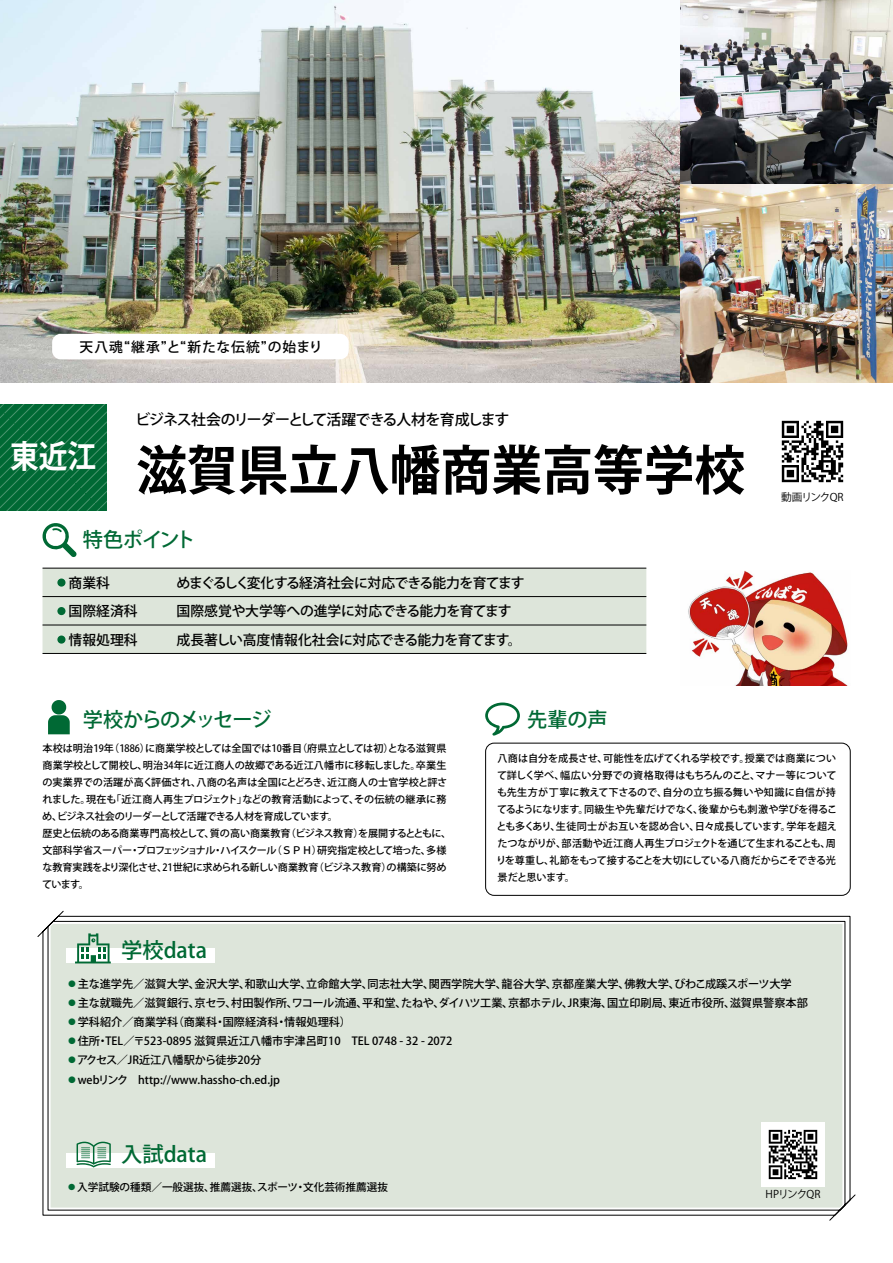
<style>
.page{position:relative;width:893px;height:1263px;background:#fff}
.page>*{position:absolute;margin:0;border:0;box-sizing:border-box;transform-origin:0 0}
.t1{font:700 53.1px "Koz Go Pr 6 N";color:#000;scale:.95 1}
.t2{font:700 31.95px "Koz Go Pr 6 N";color:#fff;scale:.9 1}
.t3{font:500 21.3px "Koz Go Pr 6 N";color:#006934}
.t4{font:500 20.25px "Koz Go Pr 6 N";letter-spacing:-.05em;color:#006934}
.t5{font:500 20.25px "Koz Go Pr 6 N";letter-spacing:-.07em;color:#006934}
.t6{font:500 14.85px "Koz Go Pr 6 N";letter-spacing:-.06em;color:#000}
.t7{font:500 13.8px "Koz Go Pr 6 N";letter-spacing:-.01em;color:#000}
.t8{font:500 13.8px "Koz Go Pr 6 N";letter-spacing:-.05em;color:#000}
.t9{font:500 13.8px "Koz Go Pr 6 N";letter-spacing:.065em;color:#000}
.t10{font:500 11.1px/19.2px "Koz Go Pr 6 N";color:#000}
.t11{font:500 11.1px "Koz Go Pr 6 N";letter-spacing:-.05em;color:#000}
.t12{font:500 11.1px "Koz Go Pr 6 N";letter-spacing:-.03em;color:#000}
.t13{font:500 10.65px "Koz Go Pr 6 N";color:#000}
.t14{font:10.65px "Koz Go Pr 6 N";letter-spacing:-.085em;color:#000}
.t15{font:500 10.05px/17px "Koz Go Pr 6 N";letter-spacing:-.015em;color:#000}
.t16{font:500 10.05px/17px "Koz Go Pr 6 N";letter-spacing:-.05em;color:#000}
.t17{font:500 10.05px "Koz Go Pr 6 N";letter-spacing:.005em;color:#000}
.t18{font:500 10.05px "Koz Go Pr 6 N";letter-spacing:.02em;color:#000}
.t19{font:500 10.05px/17px "Koz Go Pr 6 N";letter-spacing:-.06em;color:#000}
.t20{font:500 10.05px "Koz Go Pr 6 N";letter-spacing:.03em;color:#000}
.t21{font:500 10.05px "Koz Go Pr 6 N";letter-spacing:.015em;color:#000}
.t22{font:500 10.05px "Koz Go Pr 6 N";letter-spacing:-.075em;color:#000}
.t23{font:500 10.05px/17px "Koz Go Pr 6 N";letter-spacing:-.055em;color:#000}
.t24{font:500 10.05px "Koz Go Pr 6 N";letter-spacing:-.045em;color:#000}
.t25{font:500 10.05px "Koz Go Pr 6 N";letter-spacing:-.04em;color:#000}
.s1{font-family:"Gothic MB101 Pr 6"}
.s2{color:#006934}
</style>
<div class="page">
<svg style="left:37px;top:911px;width:819px;height:310px"></svg>
<div style="left:51px;top:924px;width:791px;height:283px;background:#dde5da"></div>
<svg style="left:0;top:404px;width:107px;height:106px;background:#096e3b"></svg>
<div style="left:67px;top:1153px;width:148px;height:14px;background:#fff"></div>
<div style="left:67px;top:949px;width:148px;height:14px;background:#fff"></div>
<div style="left:43px;top:569px;width:603px;height:84px;background:#dde5da"></div>
<hr style="left:43px;top:568px;width:603px;height:1px;background:#000">
<hr style="left:43px;top:596px;width:603px;height:1px;background:#000">
<hr style="left:43px;top:625px;width:603px;height:1px;background:#000">
<hr style="left:43px;top:653px;width:603px;height:1px;background:#000">
<svg style="left:485px;top:702px;width:35px;height:33px"></svg>
<svg style="left:75px;top:933px;width:36px;height:30px"></svg>
<svg style="left:76px;top:1142px;width:35px;height:25px"></svg>
<svg style="left:57px;top:578px;width:9px;height:9px"></svg>
<div style="left:57px;top:607px;width:9px;height:8px;background:#006934;border-radius:50%"></div>
<svg style="left:57px;top:635px;width:9px;height:9px"></svg>
<svg style="left:42px;top:523px;width:35px;height:34px"></svg>
<svg style="left:48px;top:700px;width:22px;height:34px"></svg>
<img style="left:0;top:0;width:893px;height:383px">
<div style="left:485px;top:743px;width:365px;height:152px;border:1px solid #000;border-radius:9px"></div>
<div style="left:52px;top:334px;width:297px;height:25px;background:#fff;border-radius:9px"></div>
<img style="left:761px;top:1122px;width:64px;height:64px">
<img style="left:688px;top:571px;width:160px;height:114px">
<img style="left:781px;top:420px;width:63px;height:63px">
<h3 class="t9" style="left:80px;top:339px;width:245px">天八魂<span class="s1">“</span>継承と<span class="s1">” “</span>新たな伝統<span class="s1">”</span>の始まり</h3>
<h2 class="t2" style="left:10px;top:438px;width:97px">東近江</h2>
<h3 class="t6" style="left:136px;top:411px;width:375px">ビジネス社会のリーダーとして活躍できる人材を育成します</h3>
<h1 class="t1" style="left:136px;top:440px;width:643px">滋賀県立八幡商業高等学校</h1>
<h3 class="t4" style="left:83px;top:528px;width:114px">特色ポイント</h3>
<h3 class="t7" style="left:69px;top:575px;width:43px">商業科</h3>
<h3 class="t8" style="left:177px;top:575px;width:349px">めまぐるしく変化する経済社会に対応できる能力を育てます</h3>
<h3 class="t7" style="left:69px;top:603px;width:71px">国際経済科</h3>
<h3 class="t7" style="left:177px;top:603px;width:336px">国際感覚や大学等への進学に対応できる能力を育てます</h3>
<h3 class="t7" style="left:69px;top:632px;width:71px">情報処理科</h3>
<h3 class="t7" style="left:177px;top:632px;width:347px">成長著しい高度情報化社会に対応できる能力を育てます。</h3>
<h3 class="t5" style="left:83px;top:708px;width:190px">学校からのメッセージ</h3>
<h3 class="t4" style="left:527px;top:708px;width:82px">先輩の声</h3>
<p class="t14" style="left:781px;top:491px;width:64px">動画リンクQR</p>
<p class="t15" style="left:145px;top:740px;width:158px">に商業学校としては全国では10番目</p>
<p class="t15" style="left:43px;top:740px;width:109px">本校は明治19 （年 1886)</p>
<p class="t16" style="left:297px;top:740px;width:151px">（府県立としては初）となる滋賀県</p>
<p class="t24" style="left:43px;top:759px;width:107px">商業学校として開校し、</p>
<p class="t17" style="left:143px;top:759px;width:279px">明治34年に近江商人の故郷である近江八幡市に移転しました。</p>
<p class="t15" style="left:416px;top:757px;width:32px">卒業生</p>
<p class="t17" style="left:42px;top:776px;width:160px">の実業界での活躍が高く評価され、</p>
<p class="t17" style="left:196px;top:776px;width:252px">八商の名声は全国にとどろき近江商人の士官学校と評さ</p>
<p class="t15" style="left:322px;top:774px;width:12px">、</p>
<p class="t15" style="left:111px;top:791px;width:137px">「近江商人再生プロジェクト」</p>
<p class="t18" style="left:242px;top:793px;width:206px">などの教育活動によってその伝統の継承に務</p>
<p class="t15" style="left:349px;top:791px;width:12px">、</p>
<p class="t15" style="left:86px;top:791px;width:32px">現在も</p>
<p class="t19" style="left:57px;top:791px;width:282px;text-indent:-15px">れました。<br>ビジネス社会のリーダーとして活躍できる人材を育成しています。</p>
<p class="t15" style="left:42px;top:808px;width:21px">め、</p>
<p class="t22" style="left:286px;top:827px;width:167px">（ビジネス教育）を展開するとともに、</p>
<p class="t15" style="left:43px;top:825px;width:250px">歴史と伝統のある商業専門高校として質の高い商業教育</p>
<p class="t15" style="left:205px;top:825px;width:12px">、</p>
<p class="t16" style="left:43px;top:842px;width:174px">文部科学省スーパープロフェッショナル</p>
<p class="t15" style="left:426px;top:842px;width:22px">多様</p>
<p class="t15" style="left:272px;top:842px;width:161px">（SPH）研究指定校として培った、</p>
<p class="t15" style="left:220px;top:842px;width:58px">ハイスクール</p>
<p class="t15" style="left:130px;top:842px;width:12px">・</p>
<p class="t15" style="left:213px;top:842px;width:12px">・</p>
<p class="t15" style="left:314px;top:859px;width:134px">（ビジネス教育）の構築に努め</p>
<p class="t23" style="left:42px;top:859px;width:127px">な教育実践をより深化させ、ています。</p>
<p class="t15" style="left:162px;top:859px;width:158px">21世紀に求められる新しい商業教育</p>
<h3 class="t3" style="left:121px;top:938px;width:87px">学校data</h3>
<p class="t15" style="left:603px;top:750px;width:234px">可能性を広げてくれる学校です授業では商業につい</p>
<p class="t15" style="left:739px;top:750px;width:12px">。</p>
<p class="t15" style="left:497px;top:750px;width:112px">八商は自分を成長させ、</p>
<p class="t15" style="left:756px;top:767px;width:82px">マナー等について</p>
<p class="t15" style="left:497px;top:767px;width:69px">て詳しく学べ、</p>
<p class="t20" style="left:560px;top:769px;width:201px">幅広い分野での資格取得はもちろんのこと、</p>
<p class="t15" style="left:497px;top:784px;width:342px">も先生方が丁寧に教えて下さるので、<br>てるようになります同級生や先輩だけでなく後輩からも刺激や学びを得るこ</p>
<p class="t15" style="left:693px;top:801px;width:12px">、</p>
<p class="t15" style="left:578px;top:801px;width:12px">。</p>
<p class="t15" style="left:786px;top:818px;width:52px">学年を超え</p>
<p class="t18" style="left:663px;top:786px;width:175px">自分の立ち振る舞いや知識に自信が持</p>
<p class="t21" style="left:496px;top:820px;width:205px">とも多くあり生徒同士がお互いを認め合い、</p>
<p class="t15" style="left:550px;top:818px;width:12px">、</p>
<p class="t15" style="left:562px;top:835px;width:276px">部活動や近江商人再生プロジェクトを通じて生まれることも周、</p>
<p class="t25" style="left:695px;top:820px;width:98px">日々成長しています。</p>
<p class="t16" style="left:550px;top:835px;width:288px;text-indent:-52px">たつながりが、<br>礼節をもって接することを大切にしている八商だからこそできる光</p>
<p class="t16" style="left:496px;top:852px;width:80px">りを尊重し、<br>景だと思います。</p>
<p class="t11" style="left:674px;top:977px;width:119px">びわこ成蹊スポーツ大学</p>
<p class="t10" style="left:67px;top:974px;width:135px"><span class="s2">⃝</span>主な進学先／滋賀大学、</p>
<p class="t10" style="left:195px;top:974px;width:57px">金沢大学、</p>
<p class="t10" style="left:245px;top:974px;width:68px">和歌山大学、</p>
<p class="t10" style="left:306px;top:974px;width:68px">立命館大学、</p>
<p class="t10" style="left:368px;top:974px;width:68px">同志社大学、</p>
<p class="t10" style="left:429px;top:974px;width:79px">関西学院大学、</p>
<p class="t10" style="left:502px;top:974px;width:57px">龍谷大学、</p>
<p class="t10" style="left:552px;top:974px;width:79px">京都産業大学、</p>
<p class="t10" style="left:624px;top:974px;width:57px">佛教大学、</p>
<p class="t12" style="left:401px;top:997px;width:114px">たねやダイハツ工業、</p>
<p class="t10" style="left:433px;top:993px;width:13px">、</p>
<p class="t10" style="left:67px;top:993px;width:135px"><span class="s2">⃝</span>主な就職先／滋賀銀行、</p>
<p class="t10" style="left:668px;top:993px;width:68px">東近市役所、</p>
<p class="t10" style="left:730px;top:993px;width:80px">滋賀県警察本部</p>
<p class="t10" style="left:568px;top:993px;width:46px">JR東海、</p>
<p class="t10" style="left:195px;top:993px;width:175px">京セラ村田製作所ワコール流通、</p>
<p class="t10" style="left:287px;top:993px;width:13px">、</p>
<p class="t10" style="left:508px;top:993px;width:67px">京都ホテル、</p>
<p class="t10" style="left:362px;top:993px;width:46px">平和堂、</p>
<p class="t10" style="left:607px;top:993px;width:68px">国立印刷局、</p>
<p class="t10" style="left:225px;top:993px;width:13px">、</p>
<p class="t10" style="left:106px;top:1013px;width:348px;text-indent:-39px"><span class="s2">⃝</span>学科紹介／商業学科<br>TEL／〒523-0895 滋賀県近江八幡市宇津呂町10　TEL 0748 - 32 - 2072</p>
<p class="t10" style="left:173px;top:1013px;width:46px">（商業科</p>
<p class="t10" style="left:223px;top:1013px;width:57px">国際経済科</p>
<p class="t10" style="left:284px;top:1013px;width:60px">情報処理科(</p>
<p class="t10" style="left:214px;top:1013px;width:13px">・</p>
<p class="t10" style="left:276px;top:1013px;width:13px">・</p>
<p class="t10" style="left:67px;top:1032px;width:215px"><span class="s2">⃝</span>住所<br><span class="s2">⃝</span>アクセス／JR近江八幡駅から徒歩20分<span class="s2">⃝</span>webリンク　http://www.hassho-ch.ed j p.</p>
<p class="t10" style="left:97px;top:1032px;width:13px">・</p>
<h3 class="t3" style="left:121px;top:1142px;width:87px">入試data</h3>
<p class="t13" style="left:210px;top:1181px;width:90px">推薦選抜スポーツ</p>
<p class="t13" style="left:252px;top:1181px;width:12px">、</p>
<p class="t13" style="left:67px;top:1181px;width:150px"><span class="s2">⃝</span>入学試験の種類／一般選抜、</p>
<p class="t13" style="left:303px;top:1181px;width:87px">文化芸術推薦選抜</p>
<p class="t13" style="left:295px;top:1181px;width:12px">・</p>
<p class="t14" style="left:766px;top:1188px;width:56px">HPリンクQR</p>
</div>
